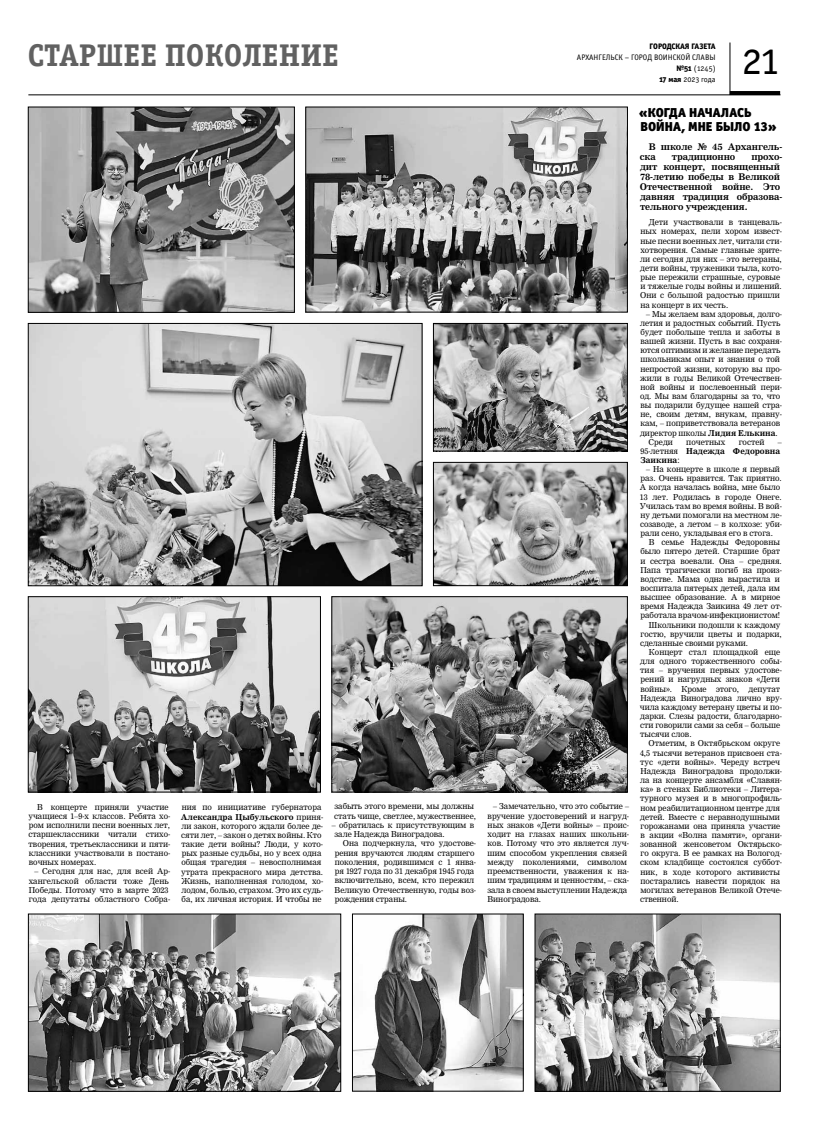
<style>
.page{position:relative;width:823px;height:1134px;background:#fff}
.page>*{position:absolute;margin:0;border:0;box-sizing:border-box;transform-origin:0 0}
.t1{font:42px "Officina Serif Book OSC";color:#000}
.t2{font:31.5px "Officina Serif Bold OSC";color:#616161}
.t3{font:13px/13.7px "Officina Sans Black C";color:#000}
.t4{font:700 9px/10.1px "Nimrod Cyr";letter-spacing:-.01em;color:#000}
.t5{font:8px/9.2px "Nimrod Cyr";color:#000}
.t6{font:8px/11px "Officina Sans Book OSC";color:#000;text-align:right}
.t7{font:700 8px/9.1px "Nimrod Cyr";color:#000}
.t8{font:8px "Officina Sans Extra Bold OSC";letter-spacing:.005em;color:#000}
.s1{font-weight:700}
.s2{font-family:"Officina Sans Extra Bold OSC"}
.s3{font-weight:400}
</style>
<div class="page">
<hr style="left:729px;top:43px;width:1px;height:52px;background:#000">
<hr style="left:729px;top:91px;width:50px;height:4px;background:#000">
<hr style="left:28px;top:95px;width:752px;height:1px;background:#000">
<img style="left:354px;top:916px;width:167px;height:173px">
<div style="left:352px;top:914px;width:171px;height:177px;border:1px solid #000"></div>
<img style="left:30px;top:598px;width:288px;height:192px">
<div style="left:28px;top:596px;width:292px;height:196px;border:1px solid #000"></div>
<img style="left:30px;top:325px;width:390px;height:259px">
<div style="left:28px;top:323px;width:394px;height:263px;border:1px solid #000"></div>
<img style="left:536px;top:916px;width:242px;height:173px">
<img style="left:307px;top:109px;width:318px;height:201px">
<div style="left:305px;top:107px;width:322px;height:205px;border:1px solid #000"></div>
<img style="left:435px;top:464px;width:190px;height:120px">
<div style="left:433px;top:462px;width:194px;height:124px;border:1px solid #000"></div>
<img style="left:435px;top:325px;width:190px;height:124px">
<div style="left:433px;top:323px;width:194px;height:128px;border:1px solid #000"></div>
<img style="left:333px;top:598px;width:292px;height:192px">
<div style="left:331px;top:596px;width:296px;height:196px;border:1px solid #000"></div>
<img style="left:30px;top:109px;width:262px;height:201px">
<div style="left:28px;top:107px;width:266px;height:205px;border:1px solid #000"></div>
<img style="left:30px;top:916px;width:308px;height:173px">
<div style="left:28px;top:914px;width:312px;height:177px;border:1px solid #000"></div>
<h2 class="t2" style="left:28px;top:37px;width:313px">старшее поколение</h2>
<p class="t5" style="left:28px;top:802px;width:143px;text-indent:9px">В концерте приняли участие учащиеся 1–9-х классов. Ребята хо&shy;ром исполнили песни военных лет, старшеклассники читали стихо&shy;творения, третьеклассники и пяти&shy;классники участвовали в постано&shy;вочных номерах.</p>
<p class="t5" style="left:29px;top:867px;width:143px;text-indent:6px">– Сегодня для нас, для всей Ар&shy;хангельской области тоже День<br>Победы. Потому что в марте 2023 года депутаты областного Собра-</p>
<p class="t5" style="left:181px;top:803px;width:144px">ния по инициативе губернатора<br><span class="s1">Александра Цыбульского</span> приня&shy;ли закон, которого ждали более де&shy;сяти лет, – закон о детях войны. Кто такие дети войны? Люди, у кото&shy;рых разные судьбы, но у всех одна общая трагедия – невосполнимая утрата прекрасного мира детства.<br>Жизнь, наполненная голодом, хо&shy;лодом, болью, страхом. Это их судь&shy;ба, их личная история. И чтобы не</p>
<p class="t5" style="left:334px;top:802px;width:143px">забыть этого времени, мы должны стать чище, светлее, мужественнее,</p>
<p class="t5" style="left:334px;top:820px;width:141px;text-indent:-3px">– обратилась к присутствующим в зале Надежда Виноградова.</p>
<p class="t5" style="left:334px;top:839px;width:143px;text-indent:8px">Она подчеркнула, что удостове&shy;рения вручаются людям старшего поколения, родившимся с 1 янва&shy;ря 1927 года по 31 декабря 1945 года включительно, всем, кто пережил<br>Великую Отечественную, годы воз&shy;рождения страны.</p>
<p class="t8" style="left:649px;top:41px;width:67px">Городская газета</p>
<p class="t6" style="left:576px;top:52px;width:140px">Архангельск – город воинской славы <span class="s2">№51</span> (1245)<br><span class="s2">17 мая</span> 2023 года</p>
<h1 class="t1" style="left:741px;top:37px;width:40px">21</h1>
<p class="t5" style="left:487px;top:802px;width:143px;text-indent:6px">– Замечательно, что это событие – вручение удостоверений и нагруд&shy;ных знаков «Дети войны» – проис&shy;ходит на глазах наших школьни&shy;ков. Потому что это является луч&shy;шим способом укрепления связей между поколениями, символом преемственности, уважения к на&shy;шим традициям и ценностям, – ска&shy;зала в своем выступлении Надежда<br>Виноградова.</p>
<h3 class="t3" style="left:638px;top:106px;width:26px">«Когда</h3>
<h3 class="t3" style="left:688px;top:106px;width:33px">началас</h3>
<h3 class="t3" style="left:640px;top:106px;width:138px;text-indent:104px">ь война, мне было 13»</h3>
<p class="t4" style="left:639px;top:141px;width:144px;text-indent:9px">В школе № 45 Архангель&shy;ска</p>
<p class="t4" style="left:639px;top:152px;width:144px;text-indent:111px">прохо&shy;дит концерт, посвященный<br>78-летию победы в Великой<br>Отечественной войне. Это давняя традиция образова&shy;тельного учреждения.</p>
<p class="t5" style="left:639px;top:218px;width:143px;text-indent:9px">Дети участвовали в танцеваль&shy;ных номерах, пели хором извест&shy;ные песни военных лет, читали сти&shy;хотворения. Самые главные зрите&shy;ли сегодня для них – это ветераны, дети войны, труженики тыла, кото&shy;рые пережили страшные, суровые и тяжелые годы войны и лишений.<br>Они с большой радостью пришли на концерт в их честь.</p>
<p class="t5" style="left:645px;top:309px;width:137px">– Мы желаем вам здоровья, долго-</p>
<p class="t5" style="left:639px;top:318px;width:142px">летия и радостных событий. Пусть</p>
<p class="t5" style="left:640px;top:327px;width:141px">будет побольше тепла и заботы в</p>
<p class="t5" style="left:640px;top:337px;width:143px">вашей жизни. Пусть в вас сохраня-</p>
<p class="t5" style="left:640px;top:346px;width:141px">ются оптимизм и желание передать</p>
<p class="t5" style="left:640px;top:355px;width:141px">школьникам опыт и знания о той</p>
<p class="t5" style="left:640px;top:364px;width:143px">непростой жизни, которую вы про-</p>
<p class="t5" style="left:640px;top:373px;width:143px">жили в годы Великой Отечествен-</p>
<p class="t5" style="left:640px;top:382px;width:143px">ной войны и послевоенный пери-</p>
<p class="t5" style="left:639px;top:391px;width:142px">од. Мы вам благодарны за то, что</p>
<p class="t5" style="left:640px;top:401px;width:143px">вы подарили будущее нашей стра-</p>
<p class="t5" style="left:640px;top:410px;width:143px">не, своим детям, внукам, правну-</p>
<p class="t5" style="left:640px;top:419px;width:141px">кам, – поприветствовала ветеранов</p>
<p class="t5" style="left:639px;top:428px;width:139px">директор школы <span class="s1">Лидия Елькина</span>.</p>
<p class="t5" style="left:648px;top:437px;width:26px">Среди</p>
<p class="t5" style="left:686px;top:437px;width:40px">почетных</p>
<p class="t5" style="left:738px;top:437px;width:27px">гостей</p>
<p class="t7" style="left:640px;top:437px;width:143px;text-indent:137px"><span class="s3">–<br>95-летняя</span> Надежда Федоровна<br>Заикина<span class="s3">:</span></p>
<p class="t5" style="left:639px;top:465px;width:144px;text-indent:6px">– На концерте в школе я первый раз. Очень нравится. Так приятно.<br>А когда началась война, мне было<br>13 лет. Родилась в городе Онеге.<br>Училась там во время войны. В вой&shy;ну детьми помогали на местном ле&shy;созаводе, а летом – в колхозе: уби&shy;рали сено, укладывая его в стога.</p>
<p class="t5" style="left:648px;top:538px;width:132px">В семье Надежды Федоровны</p>
<p class="t5" style="left:640px;top:547px;width:141px">было пятеро детей. Старшие брат</p>
<p class="t5" style="left:640px;top:556px;width:143px">и сестра воевали. Она – средняя.</p>
<p class="t5" style="left:640px;top:565px;width:143px">Папа трагически погиб на произ-</p>
<p class="t5" style="left:640px;top:574px;width:141px">водстве. Мама одна вырастила и</p>
<p class="t5" style="left:640px;top:583px;width:141px">воспитала пятерых детей, дала им</p>
<p class="t5" style="left:640px;top:593px;width:141px">высшее образование. А в мирное</p>
<p class="t5" style="left:640px;top:602px;width:143px">время Надежда Заикина 49 лет от-</p>
<p class="t5" style="left:640px;top:611px;width:141px">работала врачом-инфекционистом!</p>
<p class="t5" style="left:648px;top:620px;width:133px">Школьники подошли к каждому</p>
<p class="t5" style="left:640px;top:629px;width:143px">гостю, вручили цветы и подарки,</p>
<p class="t5" style="left:639px;top:638px;width:109px">сделанные своими руками.</p>
<p class="t5" style="left:648px;top:647px;width:133px">Концерт стал площадкой еще</p>
<p class="t5" style="left:639px;top:657px;width:143px">для одного торжественного собы-</p>
<p class="t5" style="left:640px;top:666px;width:143px">тия – вручения первых удостове-</p>
<p class="t5" style="left:640px;top:675px;width:141px">рений и нагрудных знаков «Дети</p>
<p class="t5" style="left:640px;top:684px;width:141px">войны». Кроме этого, депутат</p>
<p class="t5" style="left:640px;top:693px;width:143px">Надежда Виноградова лично вру-</p>
<p class="t5" style="left:639px;top:702px;width:143px">чила каждому ветерану цветы и по-</p>
<p class="t5" style="left:639px;top:711px;width:143px">дарки. Слезы радости, благодарно-</p>
<p class="t5" style="left:639px;top:721px;width:142px">сти говорили сами за себя – больше</p>
<p class="t5" style="left:640px;top:730px;width:53px">тысячи слов.</p>
<p class="t5" style="left:648px;top:739px;width:133px">Отметим, в Октябрьском округе</p>
<p class="t5" style="left:639px;top:748px;width:143px">4,5 тысячи ветеранов присвоен ста-</p>
<p class="t5" style="left:640px;top:757px;width:141px">тус «дети войны». Череду встреч</p>
<p class="t5" style="left:640px;top:766px;width:143px">Надежда Виноградова продолжи-</p>
<p class="t5" style="left:639px;top:775px;width:143px">ла на концерте ансамбля «Славян-</p>
<p class="t5" style="left:640px;top:785px;width:143px">ка» в стенах Библиотеки – Литера-</p>
<p class="t5" style="left:640px;top:794px;width:143px">турного музея и в многопрофиль-</p>
<p class="t5" style="left:640px;top:803px;width:141px">ном реабилитационном центре для</p>
<p class="t5" style="left:639px;top:812px;width:141px">детей. Вместе с неравнодушными</p>
<p class="t5" style="left:640px;top:821px;width:141px">горожанами она приняла участие</p>
<p class="t5" style="left:640px;top:830px;width:143px">в акции «Волна памяти», органи-</p>
<p class="t5" style="left:640px;top:839px;width:143px">зованной женсоветом Октярьско-</p>
<p class="t5" style="left:640px;top:849px;width:143px">го округа. В ее рамках на Вологод-</p>
<p class="t5" style="left:639px;top:858px;width:143px">ском кладбище состоялся суббот-</p>
<p class="t5" style="left:640px;top:867px;width:141px">ник, в ходе которого активисты</p>
<p class="t5" style="left:640px;top:876px;width:141px">постарались навести порядок на</p>
<p class="t5" style="left:640px;top:885px;width:143px">могилах ветеранов Великой Отече-</p>
<p class="t5" style="left:639px;top:894px;width:40px">ственной.</p>
<p class="t4" style="left:671px;top:152px;width:65px">традиционно</p>
</div>
